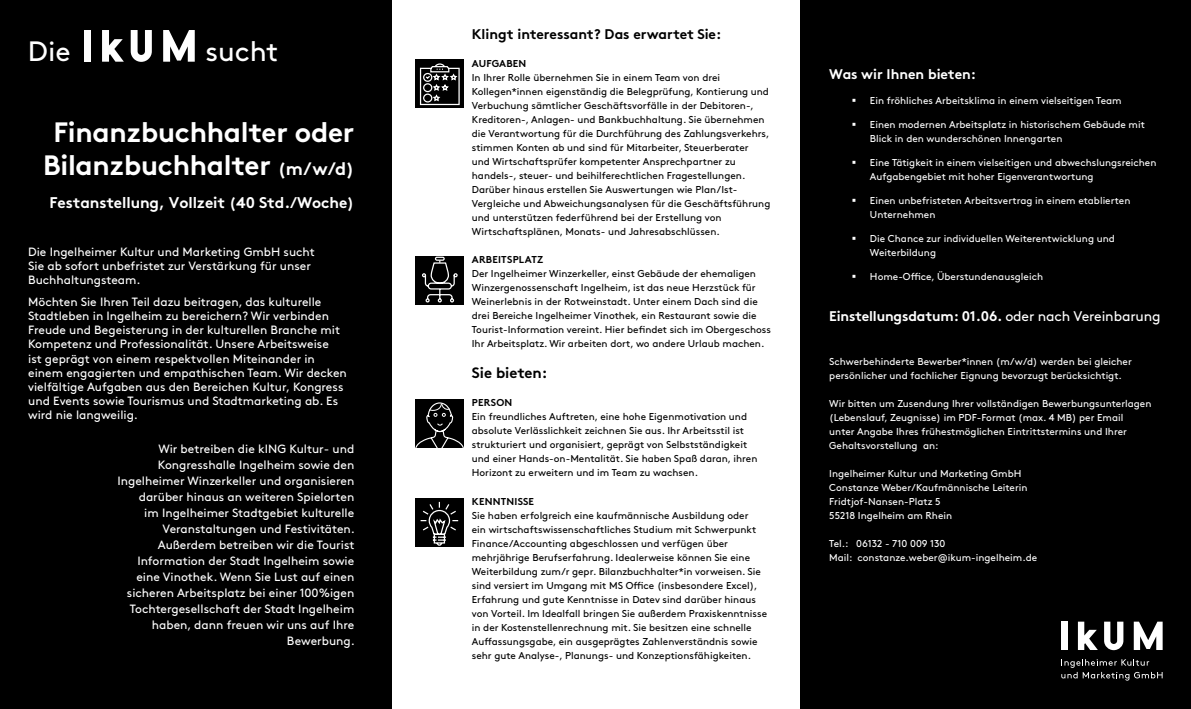
<style>
.page{position:relative;width:1191px;height:709px;background:#fff}
.page>*{position:absolute;margin:0;border:0;box-sizing:border-box;transform-origin:0 0}
.t1{font:700 28px/33px "Brown Std";letter-spacing:-.01em;color:#fff;text-align:center}
.t2{font:28px "Brown Std";color:#fff}
.t3{font:700 15.5px "Brown Std";letter-spacing:-.005em;color:#fff}
.t4{font:700 15px "Brown Std";color:#000}
.t5{font:700 14px "Brown Std";letter-spacing:-.01em;color:#fff}
.t6{font:700 14px "Brown Std";color:#000}
.t7{font:12px/16px "Brown Std";color:#fff}
.t8{font:10px/14px "Brown Std";color:#000}
.t9{font:10px/14px "Brown Std";color:#fff}
.t10{font:700 10px "Brown Std";letter-spacing:.02em;color:#000}
.s1{font-size:18px}
.s2{font-weight:400}
</style>
<div class="page">
<div style="left:0;top:0;width:391px;height:709px;background:#000"></div>
<div style="left:800px;top:0;width:391px;height:709px;background:#000"></div>
<svg style="left:163px;top:30px;width:32px;height:32px"></svg>
<svg style="left:131px;top:30px;width:21px;height:32px"></svg>
<div style="left:84px;top:30px;width:7px;height:32px;background:#fff"></div>
<svg style="left:102px;top:30px;width:22px;height:32px"></svg>
<div style="left:415px;top:498px;width:49px;height:49px;background:#000"></div>
<svg style="left:420px;top:501px;width:39px;height:45px"></svg>
<div style="left:415px;top:59px;width:49px;height:49px;background:#000"></div>
<svg style="left:419px;top:63px;width:41px;height:43px"></svg>
<div style="left:415px;top:256px;width:49px;height:49px;background:#000"></div>
<svg style="left:422px;top:256px;width:36px;height:47px"></svg>
<svg style="left:415px;top:399px;width:49px;height:49px;background:#191919"></svg>
<svg style="left:1133px;top:621px;width:29px;height:29px"></svg>
<svg style="left:1104px;top:621px;width:19px;height:29px"></svg>
<div style="left:1061px;top:621px;width:6px;height:29px;background:#fff"></div>
<svg style="left:1078px;top:621px;width:19px;height:29px"></svg>
<svg style="left:1061px;top:659px;width:101px;height:21px"></svg>
<h1 class="t2" style="left:28px;top:35px;width:44px">Die</h1>
<h1 class="t2" style="left:205px;top:35px;width:74px">sucht</h1>
<h1 class="t1" style="left:43px;top:116px;width:313px">Finanzbuchhalter oder<br>Bilanzbuchhalter <span class="s1">(m/w/d)</span></h1>
<h2 class="t3" style="left:49px;top:193px;width:306px">Festanstellung, Vollzeit (40 Std./Woche)</h2>
<p class="t7" style="left:28px;top:245px;width:288px;line-height:14px">Die Ingelheimer Kultur und Marketing GmbH sucht<br>Sie ab sofort unbefristet zur Verstärkung für unser<br>Buchhaltungsteam.</p>
<p class="t7" style="left:28px;top:295px;width:320px;line-height:14px">Möchten Sie Ihren Teil dazu beitragen, das kulturelle Stadtleben in Ingelheim zu bereichern? Wir verbinden Freude und Begeisterung in der kulturellen Branche mit Kompetenz und Professionalität. Unsere Arbeitsweise<br>ist geprägt von einem respektvollen Miteinander in einem engagierten und empathischen Team. Wir decken vielfältige Aufgaben aus den Bereichen Kultur, Kongress und Events sowie Tourismus und Stadtmarketing ab. Es wird nie langweilig.</p>
<p class="t7" style="left:117px;top:441px;width:239px;text-align:right">Wir betreiben die kING Kultur- und Kongresshalle Ingelheim sowie den Ingelheimer Winzerkeller und organisieren darüber hinaus an weiteren Spielorten<br>im Ingelheimer Stadtgebiet kulturelle Veranstaltungen und Festivitäten.<br>Außerdem betreiben wir die Tourist Information der Stadt Ingelheim sowie eine Vinothek. Wenn Sie Lust auf einen sicheren Arbeitsplatz bei einer 100%igen Tochtergesellschaft der Stadt Ingelheim haben, dann freuen wir uns auf Ihre Bewerbung.</p>
<h3 class="t6" style="left:472px;top:25px;width:251px">Klingt interessant? Das erwartet Sie:</h3>
<p class="t10" style="left:472px;top:57px;width:56px">AUFGABEN</p>
<p class="t8" style="left:472px;top:70px;width:300px">In Ihrer Rolle übernehmen Sie in einem Team von drei Kollegen*innen eigenständig die Belegprüfung, Kontierung und Verbuchung sämtlicher Geschäftsvorfälle in der Debitoren-, Kreditoren-, Anlagen- und Bankbuchhaltung. Sie übernehmen die Verantwortung für die Durchführung des Zahlungsverkehrs, stimmen Konten ab und sind für Mitarbeiter, Steuerberater<br>und Wirtschaftsprüfer kompetenter Ansprechpartner zu handels-, steuer- und beihilferechtlichen Fragestellungen.<br>Darüber hinaus erstellen Sie Auswertungen wie Plan/Ist-Vergleiche und Abweichungsanalysen für die Geschäftsführung und unterstützen federführend bei der Erstellung von Wirtschaftsplänen, Monats- und Jahresabschlüssen.</p>
<p class="t10" style="left:472px;top:253px;width:73px">ARBEITSPLATZ</p>
<p class="t8" style="left:472px;top:266px;width:301px">Der Ingelheimer Winzerkeller, einst Gebäude der ehemaligen Winzergenossenschaft Ingelheim, ist das neue Herzstück für Weinerlebnis in der Rotweinstadt. Unter einem Dach sind die drei Bereiche Ingelheimer Vinothek, ein Restaurant sowie die Tourist-Information vereint. Hier befindet sich im Obergeschoss Ihr Arbeitsplatz. Wir arbeiten dort, wo andere Urlaub machen.</p>
<h3 class="t4" style="left:472px;top:363px;width:77px">Sie bieten:</h3>
<p class="t10" style="left:472px;top:396px;width:42px">PERSON</p>
<p class="t8" style="left:472px;top:409px;width:287px">Ein freundliches Auftreten, eine hohe Eigenmotivation und absolute Verlässlichkeit zeichnen Sie aus. Ihr Arbeitsstil ist strukturiert und organisiert, geprägt von Selbstständigkeit und einer Hands-on-Mentalität. Sie haben Spaß daran, ihren Horizont zu erweitern und im Team zu wachsen.</p>
<p class="t10" style="left:472px;top:495px;width:64px">KENNTNISSE</p>
<p class="t8" style="left:472px;top:508px;width:297px">Sie haben erfolgreich eine kaufmännische Ausbildung oder<br>ein wirtschaftswissenschaftliches Studium mit Schwerpunkt Finance/Accounting abgeschlossen und verfügen über mehrjährige Berufserfahrung. Idealerweise können Sie eine Weiterbildung zum/r gepr. Bilanzbuchhalter*in vorweisen. Sie sind versiert im Umgang mit MS Office (insbesondere Excel), Erfahrung und gute Kenntnisse in Datev sind darüber hinaus von Vorteil. Im Idealfall bringen Sie außerdem Praxiskenntnisse in der Kostenstellenrechnung mit. Sie besitzen eine schnelle Auffassungsgabe, ein ausgeprägtes Zahlenverständnis sowie sehr gute Analyse-, Planungs- und Konzeptionsfähigkeiten.</p>
<h3 class="t5" style="left:829px;top:65px;width:148px">Was wir Ihnen bieten:</h3>
<p class="t9" style="left:852px;top:93px;width:271px">▪ Ein fröhliches Arbeitsklima in einem vielseitigen Team</p>
<p class="t9" style="left:870px;top:117px;width:276px;text-indent:-18px">▪ Einen modernen Arbeitsplatz in historischem Gebäude mit<br>Blick in den wunderschönen Innengarten</p>
<p class="t9" style="left:870px;top:155px;width:288px;text-indent:-18px">▪ Eine Tätigkeit in einem vielseitigen und abwechslungsreichen<br>Aufgabengebiet mit hoher Eigenverantwortung</p>
<p class="t9" style="left:870px;top:193px;width:262px;text-indent:-18px">▪ Einen unbefristeten Arbeitsvertrag in einem etablierten<br>Unternehmen</p>
<p class="t9" style="left:870px;top:231px;width:246px;text-indent:-18px">▪ Die Chance zur individuellen Weiterentwicklung und<br>Weiterbildung</p>
<p class="t9" style="left:852px;top:269px;width:193px">▪ Home-Office, Überstundenausgleich</p>
<h3 class="t5" style="left:829px;top:307px;width:333px">Einstellungsdatum: 01.06. <span class="s2">oder nach Vereinbarung</span></h3>
<p class="t9" style="left:829px;top:354px;width:304px">Schwerbehinderte Bewerber*innen (m/w/d) werden bei gleicher persönlicher und fachlicher Eignung bevorzugt berücksichtigt.</p>
<p class="t9" style="left:829px;top:396px;width:324px">Wir bitten um Zusendung Ihrer vollständigen Bewerbungsunterlagen (Lebenslauf, Zeugnisse) im PDF-Format (max. 4 MB) per Email<br>unter Angabe Ihres frühestmöglichen Eintrittstermins und Ihrer Gehaltsvorstellung an:</p>
<p class="t9" style="left:829px;top:466px;width:200px">Ingelheimer Kultur und Marketing GmbH Constanze Weber/Kaufmännische Leiterin Fridtjof-Nansen-Platz 5<br>55218 Ingelheim am Rhein</p>
<p class="t9" style="left:829px;top:536px;width:209px">Tel.: 06132 - 710 009 130<br>Mail: constanze.weber@ikum-ingelheim.de</p>
</div>
